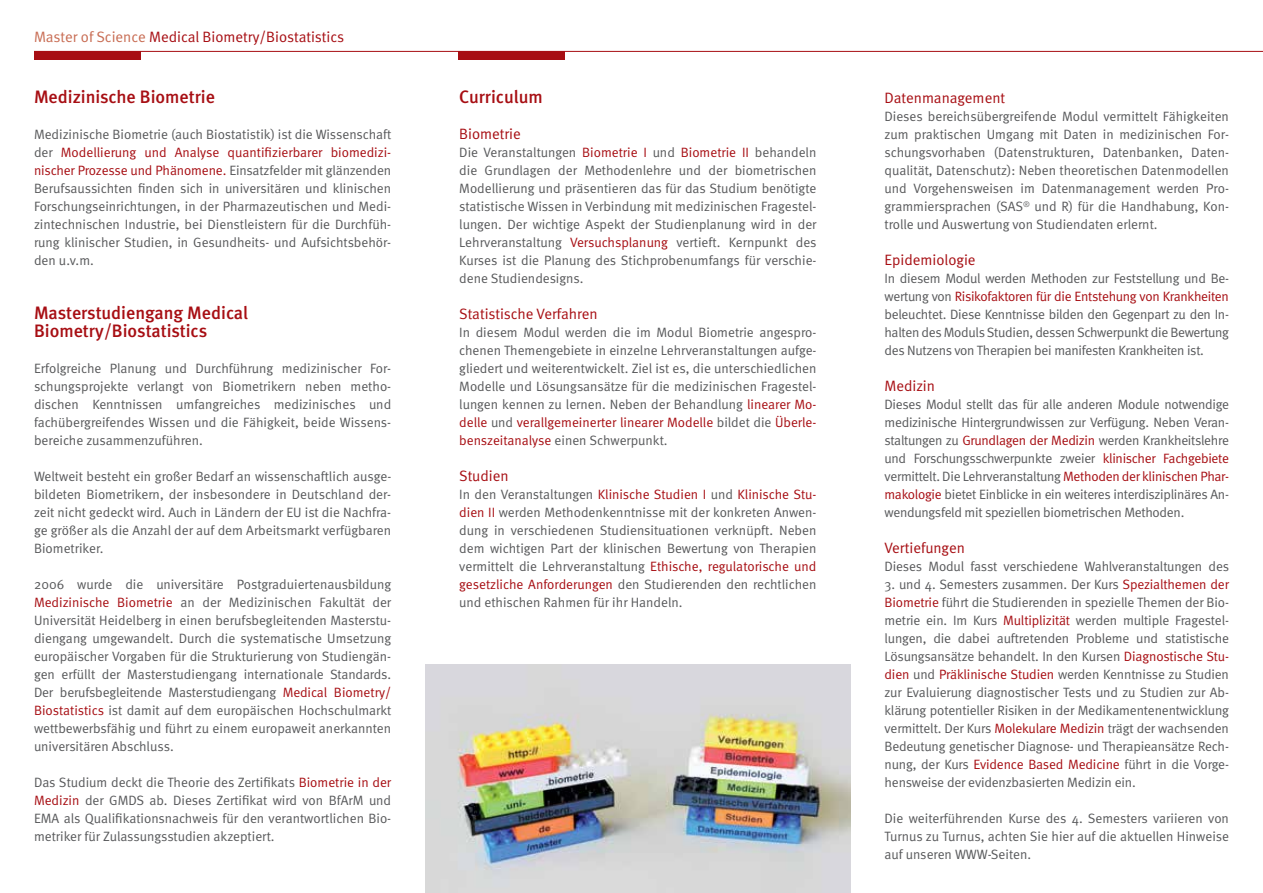
<style>
.page{position:relative;width:1263px;height:893px;background:#fff}
.page>*{position:absolute;margin:0;border:0;box-sizing:border-box;transform-origin:0 0}
.t1{font:500 18px/18px "Meta";color:#a70e13}
.t2{font:15px "Meta Normal";color:#a70e13}
.t3{font:13.5px/18px "Meta Normal";letter-spacing:-.005em;color:#58595b;text-align:justify}
.s1{color:#c86c53}
.s2{color:#a70e13}
</style>
<div class="page">
<img style="left:425px;top:664px;width:425px;height:229px">
<hr style="left:34px;top:51px;width:1229px;height:1px;background:#a70e13">
<div style="left:34px;top:51px;width:106px;height:9px;background:#a70e13"></div>
<div style="left:458px;top:51px;width:106px;height:9px;background:#a70e13"></div>
<p class="t2" style="left:34px;top:28px;width:312px"><span class="s1">Master of Science</span> Medical Biometry/Biostatistics</p>
<h1 class="t1" style="left:34px;top:88px;width:182px">Medizinische Biometrie</h1>
<p class="t3" style="left:34px;top:125px;width:359px">Medizinische Biometrie (auch Biostatistik) ist die Wissenschaft der <span class="s2">Modellierung und Analyse quantifizierbarer biomedizi&shy;nischer Prozesse und Phänomene.</span> Einsatzfelder mit glänzenden Berufsaussichten finden sich in universitären und klinischen Forschungseinrichtungen, in der Pharmazeutischen und Medi&shy;zintechnischen Industrie, bei Dienstleistern für die Durchfüh&shy;rung klinischer Studien, in Gesundheits- und Aufsichtsbehör&shy;den u.v.m.</p>
<h1 class="t1" style="left:34px;top:304px;width:216px">Masterstudiengang Medical<br>Biometry/Biostatistics</h1>
<p class="t3" style="left:34px;top:359px;width:359px">Erfolgreiche Planung und Durchführung medizinischer For&shy;schungsprojekte verlangt von Biometrikern neben metho&shy;dischen Kenntnissen umfangreiches medizinisches und fachübergreifendes Wissen und die Fähigkeit, beide Wissens&shy;bereiche zusammenzuführen.</p>
<p class="t3" style="left:34px;top:467px;width:359px">Weltweit besteht ein großer Bedarf an wissenschaftlich ausge&shy;bildeten Biometrikern, der insbesondere in Deutschland der&shy;zeit nicht gedeckt wird. Auch in Ländern der EU ist die Nachfra&shy;ge größer als die Anzahl der auf dem Arbeitsmarkt verfügbaren Biometriker.</p>
<p class="t3" style="left:34px;top:575px;width:359px">2006 wurde die universitäre Postgraduiertenausbildung <span class="s2">Medizinische Biometrie</span> an der Medizinischen Fakultät der Universität Heidelberg in einen berufsbegleitenden Masterstu&shy;diengang umgewandelt. Durch die systematische Umsetzung europäischer Vorgaben für die Strukturierung von Studiengän&shy;gen erfüllt der Masterstudiengang internationale Standards.<br>Der berufsbegleitende Masterstudiengang <span class="s2">Medical Biometry/ Biostatistics</span> ist damit auf dem europäischen Hochschulmarkt wettbewerbsfähig und führt zu einem europaweit anerkannten universitären Abschluss.</p>
<p class="t3" style="left:34px;top:773px;width:359px">Das Studium deckt die Theorie des Zertifikats <span class="s2">Biometrie in der Medizin</span> der GMDS ab. Dieses Zertifikat wird von BfArM und EMA als Qualifikationsnachweis für den verantwortlichen Bio&shy;metriker für Zulassungsstudien akzeptiert.</p>
<h1 class="t1" style="left:459px;top:88px;width:85px">Curriculum</h1>
<p class="t2" style="left:459px;top:125px;width:63px">Biometrie</p>
<p class="t3" style="left:459px;top:143px;width:359px">Die Veranstaltungen <span class="s2">Biometrie I</span> und <span class="s2">Biometrie II</span> behandeln die Grundlagen der Methodenlehre und der biometrischen Modellierung und präsentieren das für das Studium benötigte statistische Wissen in Verbindung mit medizinischen Fragestel&shy;lungen. Der wichtige Aspekt der Studienplanung wird in der Lehrveranstaltung <span class="s2">Versuchsplanung</span> vertieft. Kernpunkt des Kurses ist die Planung des Stichprobenumfangs für verschie&shy;dene Studiendesigns.</p>
<p class="t2" style="left:459px;top:305px;width:140px">Statistische Verfahren</p>
<p class="t3" style="left:459px;top:323px;width:359px">In diesem Modul werden die im Modul Biometrie angespro&shy;chenen Themengebiete in einzelne Lehrveranstaltungen aufge&shy;gliedert und weiterentwickelt. Ziel ist es, die unterschiedlichen Modelle und Lösungsansätze für die medizinischen Fragestel&shy;lungen kennen zu lernen. Neben der Behandlung <span class="s2">linearer Mo&shy;delle</span> und <span class="s2">verallgemeinerter linearer Modelle</span> bildet die <span class="s2">Überle&shy;benszeitanalyse</span> einen Schwerpunkt.</p>
<p class="t2" style="left:459px;top:467px;width:51px">Studien</p>
<p class="t3" style="left:459px;top:485px;width:359px">In den Veranstaltungen <span class="s2">Klinische Studien I</span> und <span class="s2">Klinische Stu&shy;dien II</span> werden Methodenkenntnisse mit der konkreten Anwen&shy;dung in verschiedenen Studiensituationen verknüpft. Neben dem wichtigen Part der klinischen Bewertung von Therapien vermittelt die Lehrveranstaltung <span class="s2">Ethische, regulatorische und gesetzliche Anforderungen</span> den Studierenden den rechtlichen und ethischen Rahmen für ihr Handeln.</p>
<p class="t2" style="left:884px;top:89px;width:122px">Datenmanagement</p>
<p class="t3" style="left:884px;top:107px;width:346px">Dieses bereichsübergreifende Modul vermittelt Fähigkeiten zum praktischen Umgang mit Daten in medizinischen For&shy;schungsvorhaben (Datenstrukturen, Datenbanken, Daten&shy;qualität, Datenschutz): Neben theoretischen Datenmodellen und Vorgehensweisen im Datenmanagement werden Pro&shy;grammiersprachen (SAS<sup>®</sup> und R) für die Handhabung, Kon&shy;trolle und Auswertung von Studiendaten erlernt.</p>
<p class="t2" style="left:884px;top:251px;width:93px">Epidemiologie</p>
<p class="t3" style="left:884px;top:269px;width:346px">In diesem Modul werden Methoden zur Feststellung und Be&shy;wertung von <span class="s2">Risikofaktoren für die Entstehung von Krankheiten </span>beleuchtet. Diese Kenntnisse bilden den Gegenpart zu den In&shy;halten des Moduls Studien, dessen Schwerpunkt die Bewertung des Nutzens von Therapien bei manifesten Krankheiten ist.</p>
<p class="t2" style="left:884px;top:377px;width:52px">Medizin</p>
<p class="t3" style="left:884px;top:395px;width:346px">Dieses Modul stellt das für alle anderen Module notwendige medizinische Hintergrundwissen zur Verfügung. Neben Veran&shy;staltungen zu <span class="s2">Grundlagen der Medizin</span> werden Krankheitslehre und Forschungsschwerpunkte zweier <span class="s2">klinischer Fachgebiete </span>vermittelt. Die Lehrveranstaltung <span class="s2">Methoden der klinischen Phar&shy;makologie</span> bietet Einblicke in ein weiteres interdisziplinäres An&shy;wendungsfeld mit speziellen biometrischen Methoden.</p>
<p class="t2" style="left:884px;top:539px;width:82px">Vertiefungen</p>
<p class="t3" style="left:884px;top:557px;width:346px">Dieses Modul fasst verschiedene Wahlveranstaltungen des</p>
<p class="t3" style="left:884px;top:575px;width:346px">3. und 4. Semesters zusammen. Der Kurs <span class="s2">Spezialthemen der Biometrie</span> führt die Studierenden in spezielle Themen der Bio&shy;metrie ein. Im Kurs <span class="s2">Multiplizität</span> werden multiple Fragestel&shy;lungen, die dabei auftretenden Probleme und statistische Lösungsansätze behandelt. In den Kursen <span class="s2">Diagnostische Stu&shy;dien</span> und <span class="s2">Präklinische Studien</span> werden Kenntnisse zu Studien zur Evaluierung diagnostischer Tests und zu Studien zur Ab&shy;klärung potentieller Risiken in der Medikamentenentwicklung vermittelt. Der Kurs <span class="s2">Molekulare Medizin</span> trägt der wachsenden Bedeutung genetischer Diagnose- und Therapieansätze Rech&shy;nung, der Kurs <span class="s2">Evidence Based Medicine</span> führt in die Vorge&shy;hensweise der evidenzbasierten Medizin ein.</p>
<p class="t3" style="left:884px;top:809px;width:346px">Die weiterführenden Kurse des 4. Semesters variieren von Turnus zu Turnus, achten Sie hier auf die aktuellen Hinweise auf unseren WWW-Seiten.</p>
</div>
